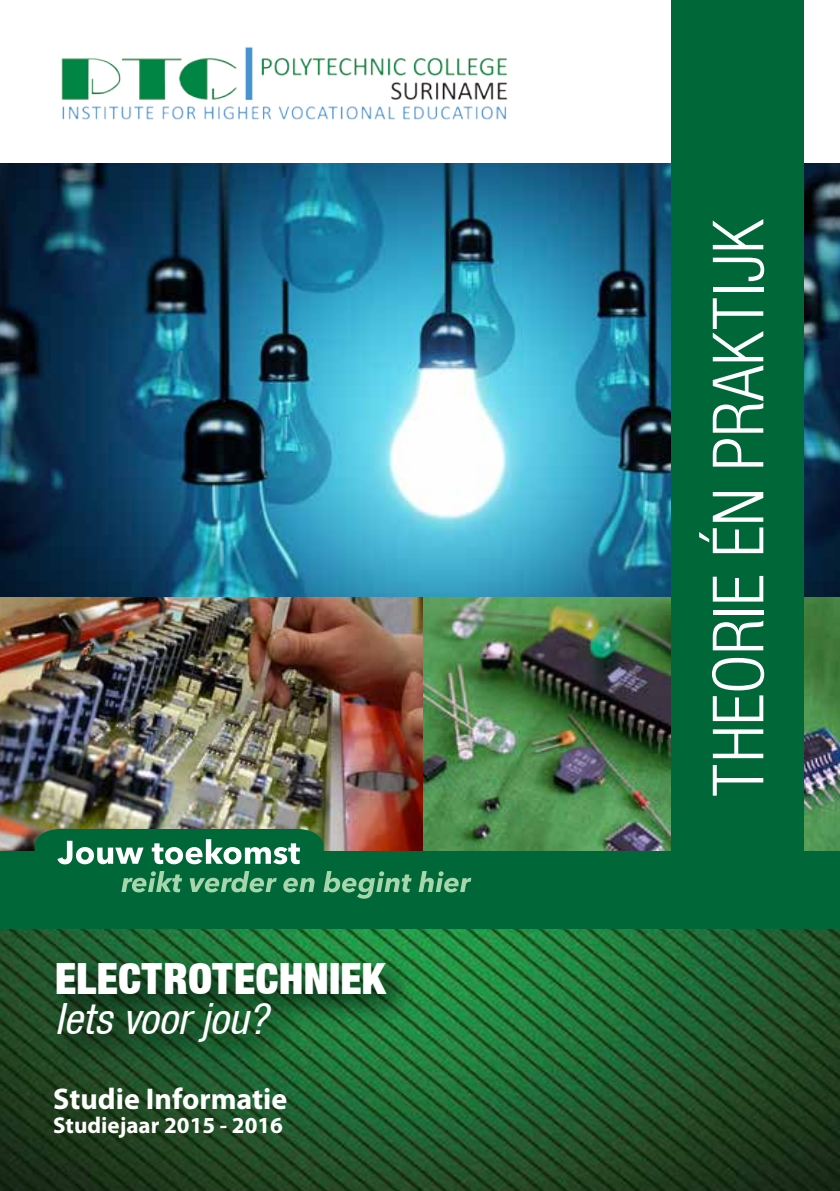
<style>
.page{position:relative;width:840px;height:1191px;background:#fff}
.page>*{position:absolute;margin:0;border:0;box-sizing:border-box;transform-origin:0 0}
.t1{font:75.6px "Sans Light Cond";color:#fff}
.t2{font:46px "Sans Black Cond";color:#fff}
.t3{font:46px "Sans Condensed ITALIC";color:#fff}
.t4{font:700 30px "Myriad Pro";color:#fff}
.t5{font:700 23px "Myriad Pro";color:#fff}
</style>
<div class="page">
<img style="left:0;top:929px;width:839px;height:262px">
<img style="left:0;top:163px;width:839px;height:434px">
<img style="left:422px;top:597px;width:417px;height:254px">
<img style="left:0;top:597px;width:422px;height:254px">
<div style="left:0;top:851px;width:839px;height:78px;background:#006838"></div>
<svg style="left:35px;top:829px;width:376px;height:69px"></svg>
<svg style="left:418px;top:871px;width:53px;height:21px"></svg>
<img style="left:61px;top:47px;width:447px;height:73px">
<img style="left:36px;top:937px;width:392px;height:148px">
<div style="left:670px;top:0;width:133px;height:927px;background:#006838"></div>
<h2 class="t2" style="left:55px;top:951px;width:332px">ELECTROTECHNIEK</h2>
<h2 class="t3" style="left:55px;top:993px;width:214px">Iets voor jou?</h2>
<h3 class="t4" style="left:53px;top:1082px;width:235px">Studie Informatie</h3>
<p class="t5" style="left:53px;top:1112px;width:231px">Studiejaar 2015 - 2016</p>
<h1 class="t1" style="left:696px;top:798px;width:581px;rotate:-90deg">THEORIE ÉN PRAKTIJK</h1>
</div>
